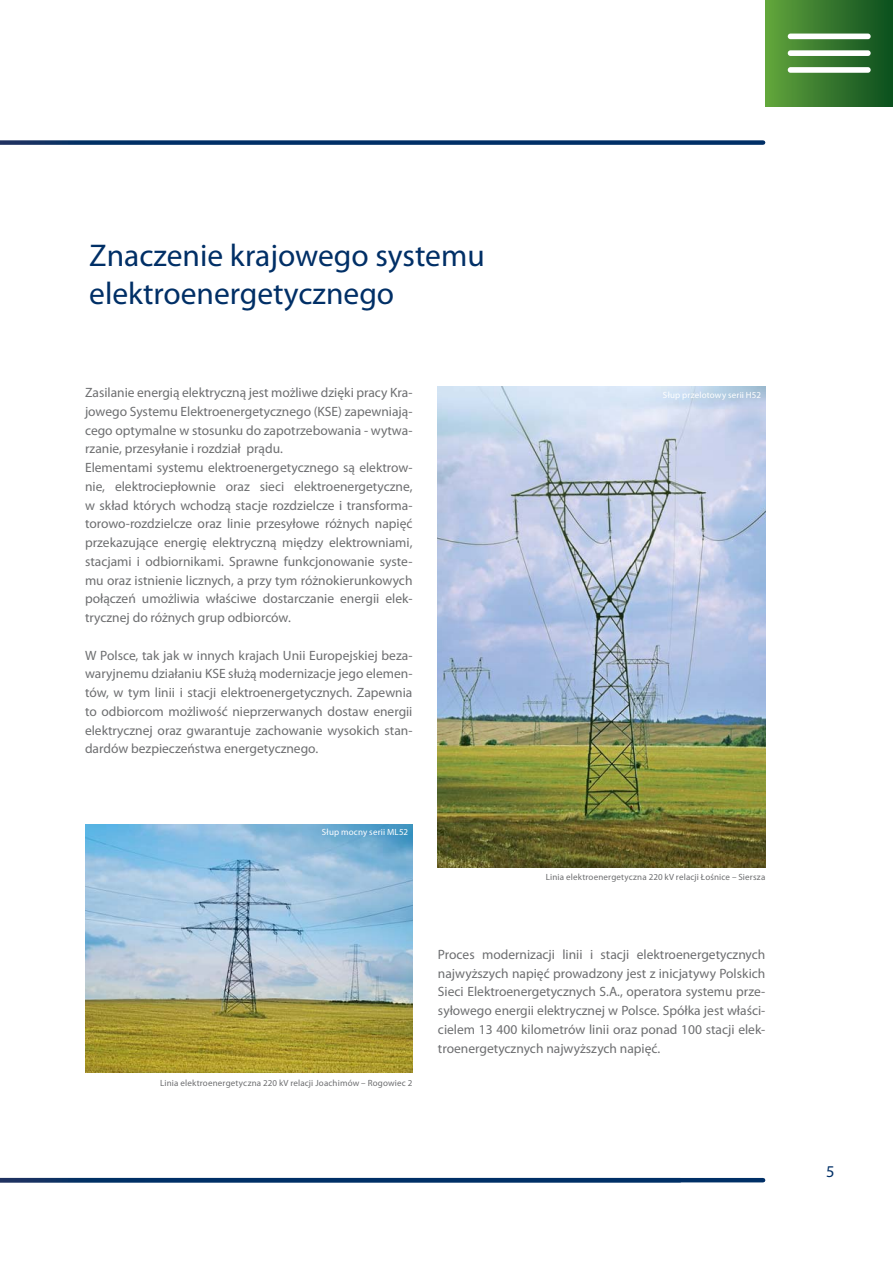
<style>
.page{position:relative;width:893px;height:1263px;background:#fff}
.page>*{position:absolute;margin:0;border:0;box-sizing:border-box;transform-origin:0 0}
.t1{font:31.5px/37.8px "Myriad Pro";color:#002f66}
.t2{font:16.5px "Myriad Pro";color:#002f66}
.t3{font:13.5px/18.8px "Myriad Pro";color:#6d6e70;text-align:justify}
.t4{font:9px "Myriad Pro";letter-spacing:.015em;color:#6d6e70}
.t5{font:9px "Myriad Pro";letter-spacing:.02em;color:#fff}
</style>
<div class="page">
<div style="left:765px;top:0;width:128px;height:106px;background:linear-gradient(to right,#63a43d,#0c4e1f)"></div>
<svg style="left:0;top:140px;width:763px;height:5px;background:#1b4474"></svg>
<svg style="left:0;top:1178px;width:763px;height:4px;background:#022f65"></svg>
<div style="left:788px;top:34px;width:83px;height:5px;background:#fff;border-radius:3px"></div>
<div style="left:788px;top:50px;width:83px;height:6px;background:#fff;border-radius:3px"></div>
<div style="left:788px;top:67px;width:83px;height:6px;background:#fff;border-radius:3px"></div>
<img style="left:85px;top:824px;width:327px;height:249px">
<img style="left:438px;top:387px;width:327px;height:480px">
<h1 class="t1" style="left:89px;top:240px;width:397px">Znaczenie krajowego systemu elektroenergetycznego</h1>
<p class="t3" style="left:85px;top:385px;width:329px;text-align:left">Zasilanie energią elektryczną jest możliwe dzięki pracy Kra&shy;jowego Systemu Elektroenergetycznego (KSE) zapewniają&shy;cego optymalne w stosunku do zapotrzebowania - wytwa&shy;rzanie, przesyłanie i rozdział prądu.<br>Elementami systemu elektroenergetycznego są elektrow&shy;nie, elektrociepłownie oraz sieci elektroenergetyczne, w skład których wchodzą stacje rozdzielcze i transforma&shy;torowo-rozdzielcze oraz linie przesyłowe różnych napięć przekazujące energię elektryczną między elektrowniami, stacjami i odbiornikami. Sprawne funkcjonowanie syste&shy;mu oraz istnienie licznych, a przy tym różnokierunkowych połączeń umożliwia właściwe dostarczanie energii elek&shy;trycznej do różnych grup odbiorców.</p>
<p class="t3" style="left:85px;top:647px;width:329px">W Polsce, tak jak w innych krajach Unii Europejskiej beza&shy;waryjnemu działaniu KSE służą modernizacje jego elemen&shy;tów, w tym linii i stacji elektroenergetycznych. Zapewnia to odbiorcom możliwość nieprzerwanych dostaw energii elektrycznej oraz gwarantuje zachowanie wysokich stan&shy;dardów bezpieczeństwa energetycznego.</p>
<p class="t5" style="left:322px;top:829px;width:88px">Słup mocny serii ML52</p>
<p class="t5" style="left:663px;top:391px;width:100px">Słup przelotowy serii H52</p>
<p class="t4" style="left:546px;top:874px;width:221px">Linia elektroenergetyczna 220 kV relacji Łośnice – Siersza</p>
<p class="t4" style="left:160px;top:1079px;width:254px">Linia elektroenergetyczna 220 kV relacji Joachimów – Rogowiec 2</p>
<p class="t3" style="left:438px;top:946px;width:329px">Proces modernizacji linii i stacji elektroenergetycznych najwyższych napięć prowadzony jest z inicjatywy Polskich Sieci Elektroenergetycznych S.A., operatora systemu prze&shy;syłowego energii elektrycznej w Polsce. Spółka jest właści&shy;cielem 13 400 kilometrów linii oraz ponad 100 stacji elek&shy;troenergetycznych najwyższych napięć.</p>
<p class="t2" style="left:826px;top:1165px;width:10px">5</p>
</div>
